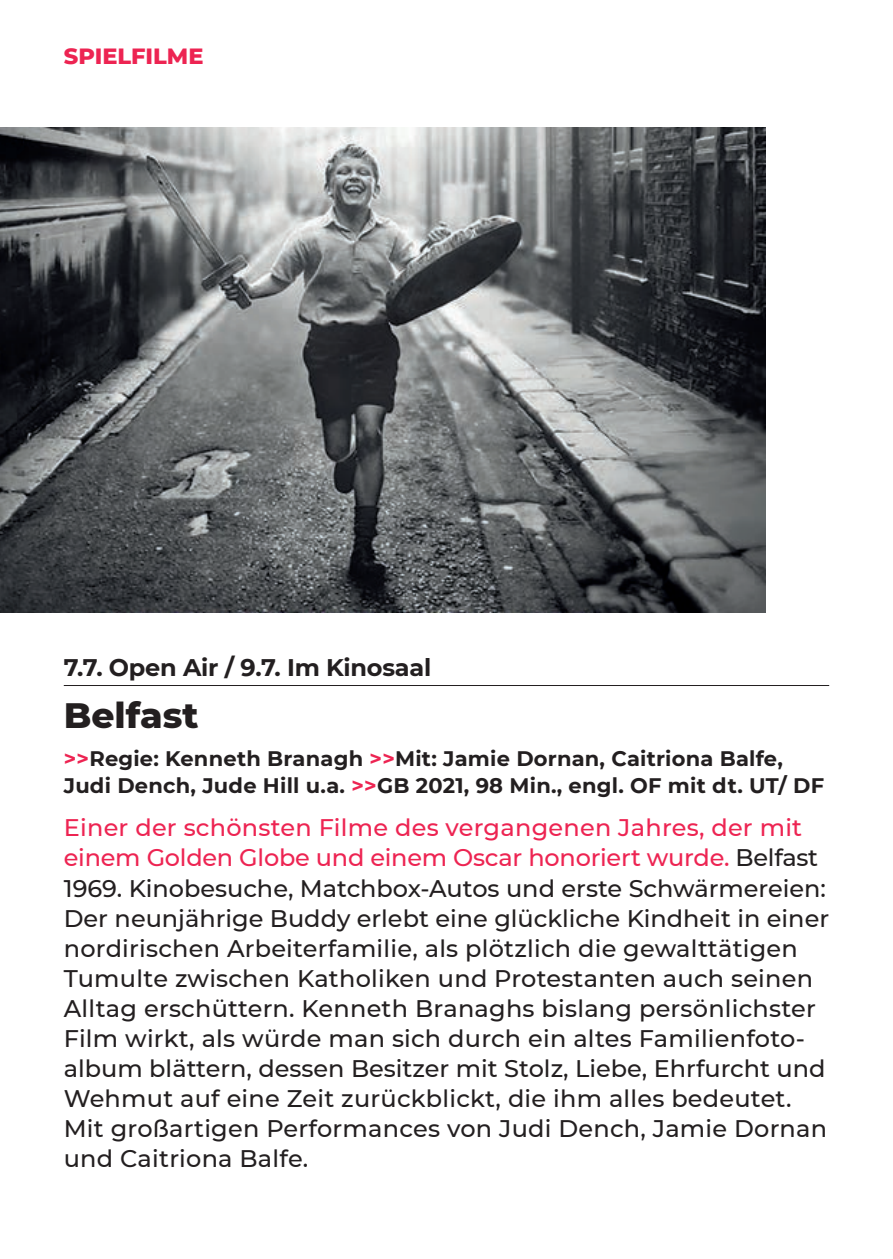
<style>
.page{position:relative;width:893px;height:1259px;background:#fff}
.page>*{position:absolute;margin:0;border:0;box-sizing:border-box;transform-origin:0 0}
.t1{font:800 36px "Montserrat";color:#231f20}
.t2{font:500 24px/30px "Montserrat";letter-spacing:.01em;color:#231f20}
.t3{font:700 24px "Montserrat";letter-spacing:-.01em;color:#231f20}
.t4{font:800 22.5px "Montserrat";color:#ed2452}
.t5{font:700 21px/27px "Montserrat";letter-spacing:.01em;color:#231f20}
.s1{color:#ed2452}
</style>
<div class="page">
<hr style="left:64px;top:685px;width:765px;height:1px;background:#231f20">
<img style="left:0;top:128px;width:765px;height:484px">
<p class="t4" style="left:64px;top:40px;width:141px">SPIELFILME</p>
<p class="t3" style="left:64px;top:650px;width:369px">7.7. Open Air / 9.7. Im Kinosaal</p>
<h1 class="t1" style="left:64px;top:689px;width:136px">Belfast</h1>
<p class="t5" style="left:64px;top:743px;width:762px"><span class="s1">&gt;&gt;</span>Regie: Kenneth Branagh <span class="s1">&gt;&gt;</span>Mit: Jamie Dornan, Caitriona Balfe,<br>Judi Dench, Jude Hill u.a. <span class="s1">&gt;&gt;</span>GB 2021, 98 Min., engl. OF mit dt. UT/ DF</p>
<p class="t2" style="left:64px;top:812px;width:767px"><span class="s1">Einer der schönsten Filme des vergangenen Jahres, der mit einem Golden Globe und einem Oscar honoriert wurde.</span> Belfast 1969. Kinobesuche, Matchbox-Autos und erste Schwärmereien:<br>Der neunjährige Buddy erlebt eine glückliche Kindheit in einer nordirischen Arbeiterfamilie, als plötzlich die gewalttätigen Tumulte zwischen Katholiken und Protestanten auch seinen Alltag erschüttern. Kenneth Branaghs bislang persönlichster Film wirkt, als würde man sich durch ein altes Familienfoto&shy;album blättern, dessen Besitzer mit Stolz, Liebe, Ehrfurcht und Wehmut auf eine Zeit zurückblickt, die ihm alles bedeutet.<br>Mit großartigen Performances von Judi Dench, Jamie Dornan und Caitriona Balfe.</p>
</div>
